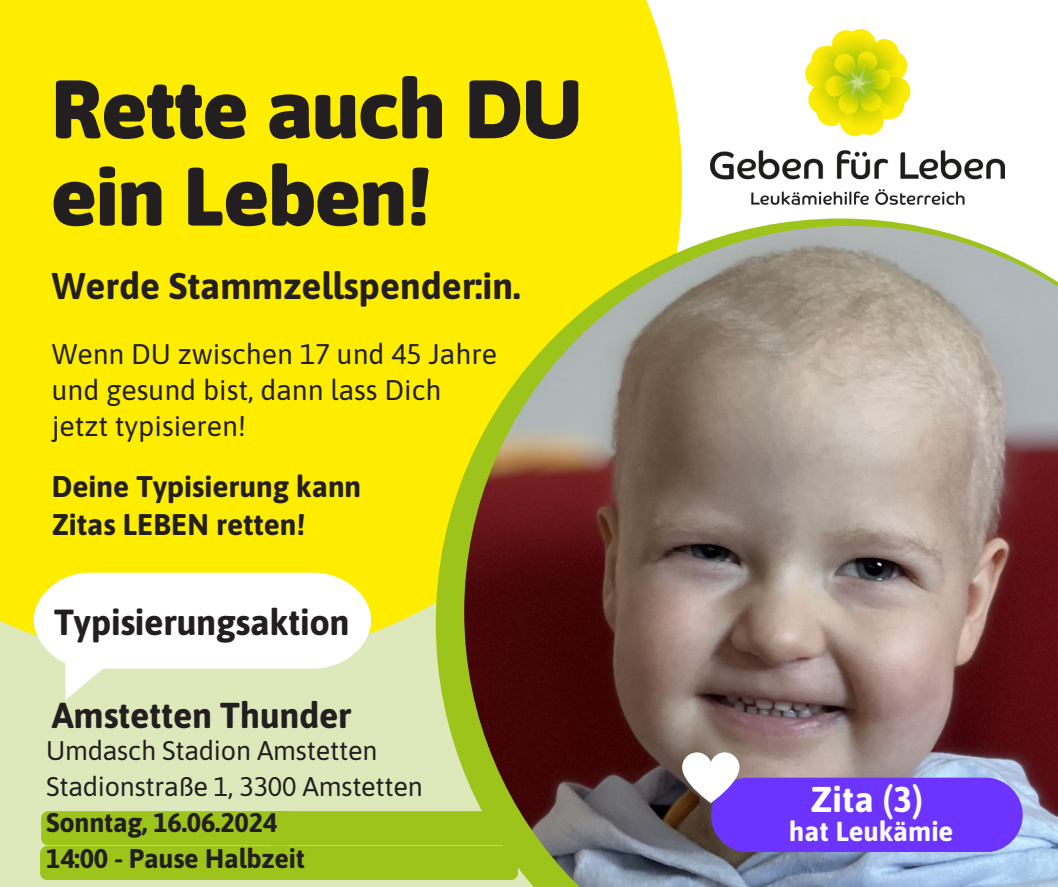
<style>
.page{position:relative;width:1058px;height:887px;background:#fff}
.page>*{position:absolute;margin:0;border:0;box-sizing:border-box;transform-origin:0 0}
.t1{font:900 82.65px/87.3px "Asap";color:#231f20}
.t2{font:700 37.05px "Asap";color:#231f20}
.t3{font:700 36.15px "Asap";letter-spacing:-.01em;color:#231f20}
.t4{font:700 36px "Asap";letter-spacing:-.01em;color:#231f20}
.t5{font:700 35.85px "Asap";color:#fff}
.t6{font:700 29.85px/38.1px "Asap";color:#231f20}
.t7{font:28.35px/36px "Asap";color:#231f20}
.t8{font:700 27.45px "Asap";color:#fff}
.t9{font:27px "Asap";letter-spacing:-.01em;color:#231f20}
.t10{font:700 27px "Asap";letter-spacing:-.01em;color:#231f20}
</style>
<div class="page">
<div style="left:0;top:595px;width:1003px;height:291px;background:#dee9bb"></div>
<div style="left:0;top:0;width:682px;height:664px;background:#ffed00"></div>
<svg style="left:436px;top:218px;width:481px;height:554px"></svg>
<img style="left:710px;top:30px;width:294px;height:174px">
<div style="left:40px;top:845px;width:254px;height:35px;background:#9dc41a"></div>
<div style="left:264px;top:845px;width:254px;height:35px;background:#9dc41a"></div>
<div style="left:41px;top:811px;width:254px;height:34px;background:#9dc41a"></div>
<div style="left:265px;top:811px;width:254px;height:34px;background:#9dc41a"></div>
<img style="left:464px;top:226px;width:594px;height:660px">
<svg style="left:34px;top:572px;width:337px;height:96px;background:#fdfdf1"></svg>
<div style="left:711px;top:777px;width:311px;height:75px;background:#6d34ff;border-radius:37px"></div>
<svg style="left:682px;top:752px;width:57px;height:51px;background:#cdc2d7"></svg>
<h2 class="t1" style="left:52px;top:65px;width:531px">Rette auch DU ein Leben!</h2>
<p class="t2" style="left:52px;top:264px;width:470px">Werde Stammzellspender:in.</p>
<h2 class="t7" style="left:52px;top:335px;width:447px">Wenn DU zwischen 17 und 45 Jahre und gesund bist, dann lass Dich jetzt typisieren!</h2>
<h2 class="t6" style="left:52px;top:467px;width:311px">Deine Typisierung kann<br>Zitas LEBEN retten!</h2>
<p class="t3" style="left:54px;top:600px;width:297px">Typisierungsaktion</p>
<p class="t4" style="left:52px;top:694px;width:301px">Amstetten Thunder</p>
<h1 class="t9" style="left:46px;top:735px;width:332px">Umdasch Stadion Amstetten</h1>
<p class="t9" style="left:46px;top:771px;width:378px">Stadionstraße 1, 3300 Amstetten</p>
<p class="t10" style="left:46px;top:807px;width:233px">Sonntag, 16.06.2024</p>
<h2 class="t10" style="left:46px;top:843px;width:260px">14:00 - Pause Halbzeit</h2>
<p class="t5" style="left:810px;top:778px;width:114px">Zita (3)</p>
<p class="t8" style="left:789px;top:815px;width:166px">hat Leukämie</p>
</div>
